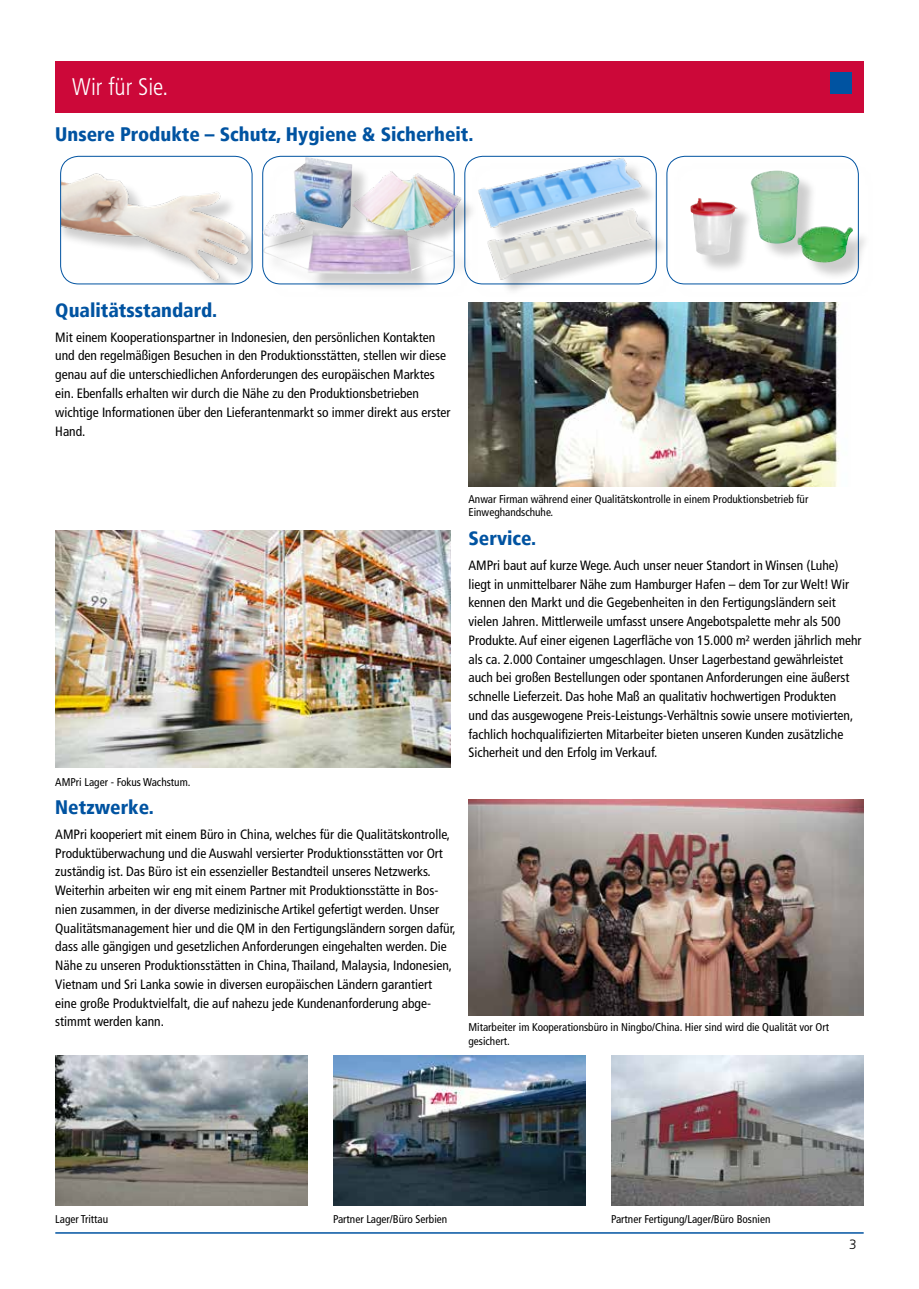
<style>
.page{position:relative;width:919px;height:1289px;background:#fff}
.page>*{position:absolute;margin:0;border:0;box-sizing:border-box;transform-origin:0 0}
.t1{font:300 condensed 24px "Frutiger LT Std";color:#fff}
.t2{font:900 condensed 19.5px "Frutiger LT";color:#0053a1}
.t3{font:condensed 13.5px/18.8px "Frutiger LT Std";color:#000}
.t4{font:300 13.5px "Frutiger LT Std";color:#000}
.t5{font:condensed 11.25px/13.5px "Frutiger LT Std";color:#000}
</style>
<div class="page">
<hr style="left:55px;top:1232px;width:808px;height:1px;background:#0053a1">
<div style="left:55px;top:61px;width:808px;height:51px;background:#cc0839"></div>
<div style="left:830px;top:72px;width:21px;height:21px;background:#0053a1"></div>
<img style="left:61px;top:156px;width:191px;height:128px">
<div style="left:60px;top:156px;width:192px;height:128px;border:1px solid #0053a1;border-radius:18px"></div>
<div style="left:265px;top:158px;width:208px;height:145px;background:#000;opacity:.2"></div>
<img style="left:262px;top:248px;width:192px;height:26px">
<div style="left:262px;top:156px;width:192px;height:128px;border:1px solid #0053a1;border-radius:18px"></div>
<div style="left:467px;top:158px;width:208px;height:145px;background:#fff"></div>
<img style="left:465px;top:156px;width:191px;height:100px">
<div style="left:666px;top:156px;width:192px;height:128px;border:1px solid #0053a1;border-radius:18px"></div>
<img style="left:468px;top:799px;width:395px;height:216px">
<img style="left:55px;top:1055px;width:253px;height:150px">
<img style="left:468px;top:302px;width:371px;height:184px">
<img style="left:55px;top:530px;width:395px;height:237px">
<img style="left:333px;top:1055px;width:252px;height:150px">
<img style="left:611px;top:1055px;width:252px;height:150px">
<div style="left:357px;top:175px;width:121px;height:74px;background:#000;opacity:.2"></div>
<img style="left:371px;top:165px;width:94px;height:78px">
<div style="left:265px;top:159px;width:106px;height:95px;background:#000;opacity:.2"></div>
<img style="left:262px;top:157px;width:90px;height:80px">
<div style="left:490px;top:212px;width:179px;height:84px;background:#000;opacity:.2"></div>
<img style="left:473px;top:198px;width:193px;height:89px">
<div style="left:753px;top:173px;width:117px;height:108px;background:#000;opacity:.2"></div>
<img style="left:750px;top:170px;width:103px;height:93px">
<div style="left:693px;top:201px;width:62px;height:73px;background:#000;opacity:.2"></div>
<img style="left:690px;top:198px;width:48px;height:57px">
<h1 class="t1" style="left:72px;top:73px;width:97px">Wir für Sie.</h1>
<h2 class="t2" style="left:55px;top:122px;width:420px">Unsere Produkte – Schutz, Hygiene &amp; Sicherheit.</h2>
<h2 class="t2" style="left:55px;top:298px;width:163px">Qualitätsstandard.</h2>
<p class="t3" style="left:55px;top:327px;width:396px">Mit einem Kooperationspartner in Indonesien, den persönlichen Kontakten und den regelmäßigen Besuchen in den Produktionsstätten, stellen wir diese genau auf die unterschiedlichen Anforderungen des europäischen Marktes ein. Ebenfalls erhalten wir durch die Nähe zu den Produktionsbetrieben wichtige Informationen über den Lieferantenmarkt so immer direkt aus erster Hand.</p>
<p class="t5" style="left:55px;top:775px;width:137px">AMPri Lager - Fokus Wachstum.</p>
<h2 class="t2" style="left:55px;top:795px;width:100px">Netzwerke.</h2>
<p class="t3" style="left:55px;top:824px;width:402px">AMPri kooperiert mit einem Büro in China, welches für die Qualitätskontrolle, Produktüberwachung und die Auswahl versierter Produktionsstätten vor Ort zuständig ist. Das Büro ist ein essenzieller Bestandteil unseres Netzwerks.<br>Weiterhin arbeiten wir eng mit einem Partner mit Produktionsstätte in Bos&shy;nien zusammen, in der diverse medizinische Artikel gefertigt werden. Unser Qualitätsmanagement hier und die QM in den Fertigungsländern sorgen dafür, dass alle gängigen und gesetzlichen Anforderungen eingehalten werden. Die Nähe zu unseren Produktionsstätten in China, Thailand, Malaysia, Indonesien, Vietnam und Sri Lanka sowie in diversen europäischen Ländern garantiert eine große Produktvielfalt, die auf nahezu jede Kundenanforderung abge&shy;stimmt werden kann.</p>
<p class="t5" style="left:468px;top:492px;width:341px">Anwar Firman während einer Qualitätskontrolle in einem Produktionsbetrieb für<br>Einweghandschuhe.</p>
<h2 class="t2" style="left:468px;top:526px;width:69px">Service.</h2>
<p class="t3" style="left:468px;top:555px;width:394px">AMPri baut auf kurze Wege. Auch unser neuer Standort in Winsen (Luhe) liegt in unmittelbarer Nähe zum Hamburger Hafen – dem Tor zur Welt! Wir kennen den Markt und die Gegebenheiten in den Fertigungsländern seit vielen Jahren. Mittlerweile umfasst unsere Angebotspalette mehr als 500<br>Produkte. Auf einer eigenen Lagerfläche von 15.000 m² werden jährlich mehr als ca. 2.000 Container umgeschlagen. Unser Lagerbestand gewährleistet auch bei großen Bestellungen oder spontanen Anforderungen eine äußerst schnelle Lieferzeit. Das hohe Maß an qualitativ hochwertigen Produkten<br>und das ausgewogene Preis-Leistungs-Verhältnis sowie unsere motivierten, fachlich hochqualifizierten Mitarbeiter bieten unseren Kunden zusätzliche Sicherheit und den Erfolg im Verkauf.</p>
<p class="t5" style="left:468px;top:1020px;width:362px">Mitarbeiter im Kooperationsbüro in Ningbo/China. Hier sind wird die Qualität vor Ort gesichert.</p>
<p class="t5" style="left:55px;top:1212px;width:54px">Lager Trittau</p>
<p class="t5" style="left:333px;top:1212px;width:115px">Partner Lager/Büro Serbien</p>
<p class="t5" style="left:611px;top:1212px;width:161px">Partner Fertigung/Lager/Büro Bosnien</p>
<p class="t4" style="left:849px;top:1236px;width:9px">3</p>
</div>
